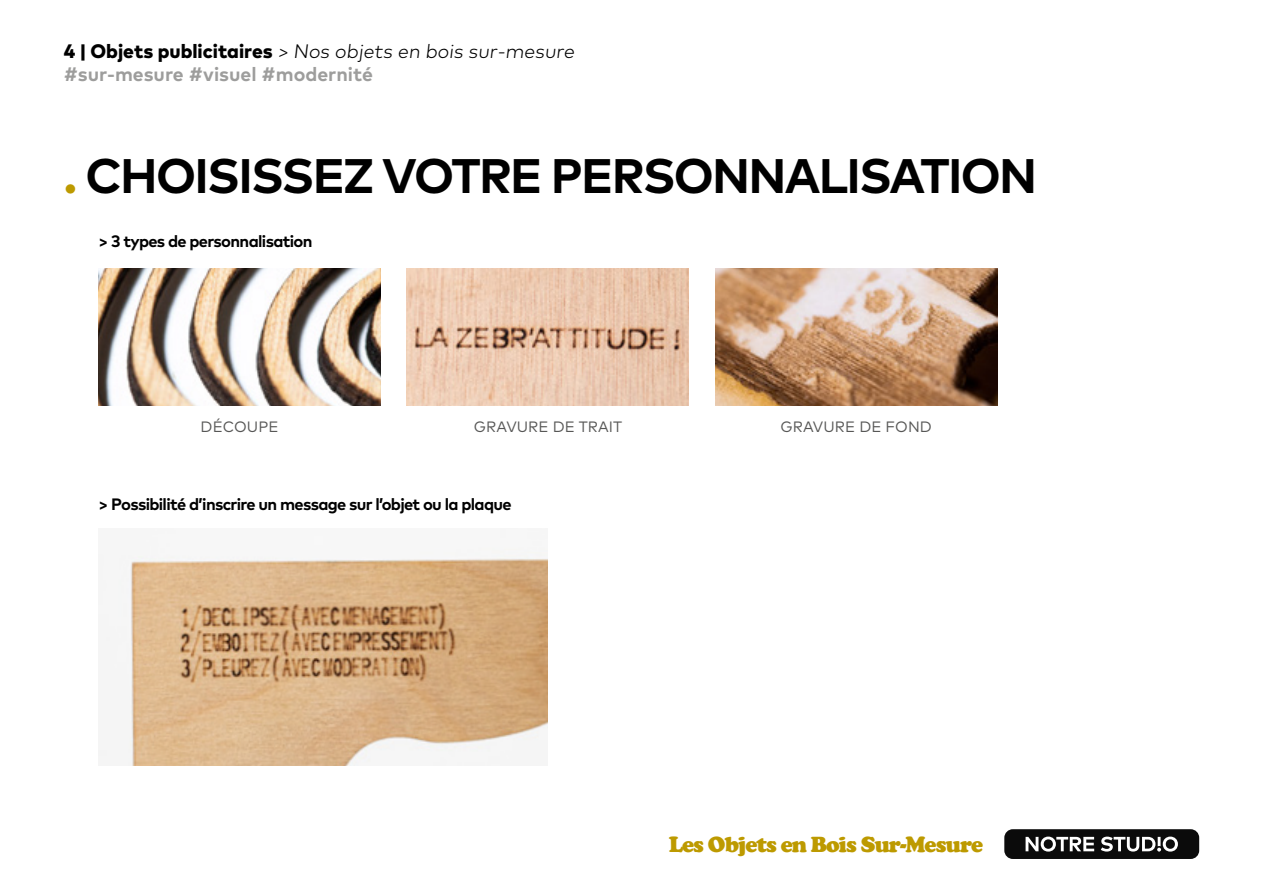
<style>
.page{position:relative;width:1263px;height:893px;background:#fff}
.page>*{position:absolute;margin:0;border:0;box-sizing:border-box;transform-origin:0 0}
.t1{font:700 48.45px "Mark Pro";letter-spacing:-.035em;color:#000}
.t2{font:900 22.65px "Cooper";letter-spacing:-.04em;color:#bd9a00}
.t3{font:700 19.5px/23.4px "Mark Pro";color:#9d9d9c}
.Labeur{font:700 16.5px "Mark Pro";letter-spacing:-.04em;color:#000}
.Références{font:15px "Mark Pro";letter-spacing:.005em;color:#575756}
.s1{font-weight:800;color:#000}
.s2{font-weight:300;color:#000}
.s3{color:#bd9a00}
</style>
<div class="page">
<div style="left:1004px;top:829px;width:195px;height:30px;background:#0b0b0b;border-radius:9px"></div>
<svg style="left:1025px;top:837px;width:69px;height:15px"></svg>
<svg style="left:1101px;top:837px;width:77px;height:15px"></svg>
<img style="left:99px;top:268px;width:282px;height:138px">
<img style="left:99px;top:549px;width:449px;height:216px">
<img style="left:407px;top:268px;width:282px;height:138px">
<img style="left:715px;top:268px;width:282px;height:138px">
<p class="t3" style="left:64px;top:38px;width:515px"><span class="s1">4 | Objets publicitaires</span> <span class="s2">&gt; Nos objets en bois sur-mesure </span>#sur-mesure #visuel #modernité</p>
<p class="t1" style="left:64px;top:139px;width:975px"><span class="s3">.</span> CHOISISSEZ VOTRE PERSONNALISATION</p>
<p class="Labeur" style="left:99px;top:229px;width:216px">&gt; 3 types de personnalisation</p>
<p class="Références" style="left:201px;top:416px;width:79px">DÉCOUPE</p>
<p class="Références" style="left:474px;top:416px;width:150px">GRAVURE DE TRAIT</p>
<p class="Références" style="left:780px;top:416px;width:153px">GRAVURE DE FOND</p>
<p class="Labeur" style="left:99px;top:491px;width:415px">&gt; Possibilité d’inscrire un message sur l’objet ou la plaque</p>
<h2 class="t2" style="left:669px;top:831px;width:316px">Les Objets en Bois Sur-Mesure</h2>
</div>
